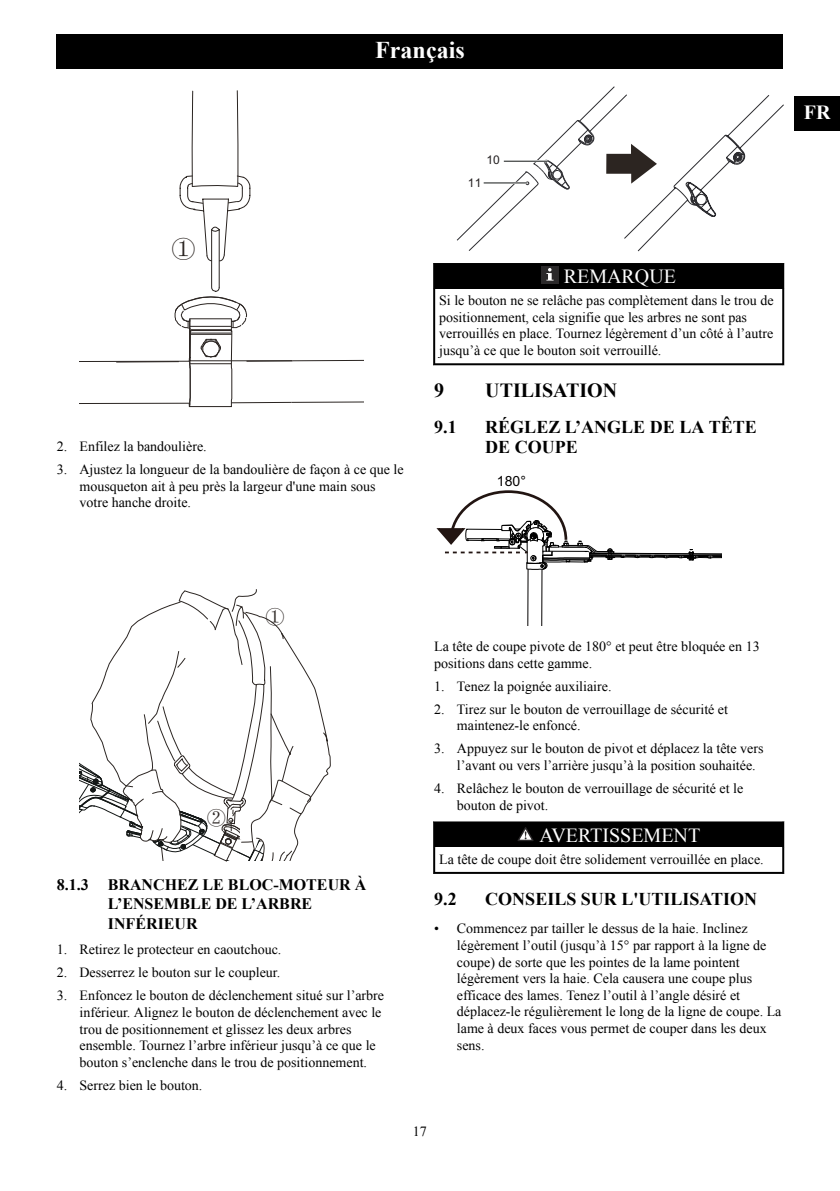
<style>
.page{position:relative;width:840px;height:1191px;background:#fff}
.page>*{position:absolute;margin:0;border:0;box-sizing:border-box;transform-origin:0 0}
.t1{font:700 24px "Times New Roman";color:#fff}
.t2{font:24px "Adobe Song Std Light GBK EUC H";color:#2a2421}
.t3{font:20px "Times New Roman";color:#fff}
.t4{font:700 20px "Times New Roman";color:#000}
.t5{font:700 20px "Times New Roman";color:#fff}
.t6{font:19.2px "Adobe Song Std Light GBK EUC H";color:#2b2522}
.t7{font:700 18px/19.8px "Times New Roman";color:#000}
.t8{font:700 16px/19.2px "Times New Roman";color:#000}
.t9{font:14px/16.8px "Times New Roman";color:#000}
.t10{font:14px "Arial";color:#030000}
.t11{font:12px "Arial";color:#231f20}
</style>
<div class="page">
<hr style="left:79px;top:403px;width:111px;height:1px;background:#2a2421">
<hr style="left:79px;top:361px;width:111px;height:1px;background:#2a2421">
<hr style="left:231px;top:360px;width:61px;height:1px;background:#2a2421">
<hr style="left:231px;top:402px;width:60px;height:1px;background:#2a2421">
<svg style="left:291px;top:359px;width:72px;height:2px"></svg>
<svg style="left:290px;top:401px;width:73px;height:2px"></svg>
<svg style="left:174px;top:90px;width:76px;height:317px"></svg>
<svg style="left:79px;top:589px;width:252px;height:273px"></svg>
<svg style="left:456px;top:86px;width:327px;height:165px"></svg>
<hr style="left:503px;top:160px;width:44px;height:2px;background:#fff">
<hr style="left:503px;top:161px;width:44px;height:1px;background:#131716">
<hr style="left:483px;top:182px;width:44px;height:2px;background:#fff">
<hr style="left:483px;top:183px;width:44px;height:1px;background:#131716">
<div style="left:435px;top:265px;width:346px;height:24px;background:#000"></div>
<div style="left:541px;top:266px;width:17px;height:17px;background:#2b292a"></div>
<svg style="left:546px;top:268px;width:7px;height:12px"></svg>
<hr style="left:433px;top:263px;width:349px;height:2px;background:#000">
<hr style="left:433px;top:263px;width:2px;height:26px;background:#000">
<hr style="left:781px;top:263px;width:2px;height:26px;background:#000">
<hr style="left:433px;top:363px;width:349px;height:2px;background:#000">
<hr style="left:433px;top:289px;width:2px;height:76px;background:#000">
<hr style="left:781px;top:289px;width:2px;height:76px;background:#000">
<svg style="left:436px;top:490px;width:286px;height:136px"></svg>
<div style="left:435px;top:823px;width:346px;height:24px;background:#000"></div>
<svg style="left:517px;top:827px;width:16px;height:14px"></svg>
<hr style="left:433px;top:821px;width:349px;height:2px;background:#000">
<hr style="left:433px;top:821px;width:2px;height:26px;background:#000">
<hr style="left:781px;top:821px;width:2px;height:26px;background:#000">
<hr style="left:433px;top:872px;width:349px;height:2px;background:#000">
<hr style="left:433px;top:847px;width:2px;height:27px;background:#000">
<hr style="left:781px;top:847px;width:2px;height:27px;background:#000">
<div style="left:57px;top:34px;width:725px;height:34px;background:#000"></div>
<div style="left:794px;top:96px;width:45px;height:34px;background:#000"></div>
<h1 class="t2" style="left:171px;top:236px;width:26px">①</h1>
<h1 class="t1" style="left:375px;top:36px;width:91px">Français</h1>
<p class="t11" style="left:467px;top:175px;width:15px">11</p>
<p class="t11" style="left:486px;top:153px;width:15px">10</p>
<p class="t9" style="left:57px;top:438px;width:151px">2. Enfilez la bandoulière.</p>
<p class="t9" style="left:79px;top:461px;width:325px;text-indent:-23px">3. Ajustez la longueur de la bandoulière de façon à ce que le mousqueton ait à peu près la largeur d'une main sous votre hanche droite.</p>
<h2 class="t3" style="left:563px;top:265px;width:114px">REMARQUE</h2>
<p class="t9" style="left:439px;top:292px;width:335px">Si le bouton ne se relâche pas complètement dans le trou de positionnement, cela signifie que les arbres ne sont pas verrouillés en place. Tournez légèrement d’un côté à l’autre jusqu’à ce que le bouton soit verrouillé.</p>
<h2 class="t4" style="left:434px;top:379px;width:11px">9</h2>
<h2 class="t4" style="left:485px;top:379px;width:133px">UTILISATION</h2>
<p class="t7" style="left:434px;top:417px;width:24px">9.1</p>
<p class="t7" style="left:485px;top:417px;width:273px">RÉGLEZ L’ANGLE DE LA TÊTE<br>DE COUPE</p>
<p class="t10" style="left:496px;top:473px;width:31px">180°</p>
<h2 class="t5" style="left:803px;top:101px;width:28px">FR</h2>
<h3 class="t6" style="left:265px;top:606px;width:21px">①</h3>
<h3 class="t6" style="left:207px;top:807px;width:21px">②</h3>
<p class="t8" style="left:108px;top:875px;width:260px;text-indent:-51px">8.1.3 BRANCHEZ LE BLOC-MOTEUR À<br>L’ENSEMBLE DE L’ARBRE<br>INFÉRIEUR</p>
<p class="t9" style="left:57px;top:941px;width:226px">1. Retirez le protecteur en caoutchouc.</p>
<p class="t9" style="left:57px;top:964px;width:225px">2. Desserrez le bouton sur le coupleur.</p>
<p class="t9" style="left:79px;top:986px;width:306px;text-indent:-23px">3. Enfoncez le bouton de déclenchement situé sur l’arbre inférieur. Alignez le bouton de déclenchement avec le trou de positionnement et glissez les deux arbres ensemble. Tournez l’arbre inférieur jusqu’à ce que le bouton s’enclenche dans le trou de positionnement.</p>
<p class="t9" style="left:57px;top:1076px;width:147px">4. Serrez bien le bouton.</p>
<p class="t9" style="left:434px;top:638px;width:327px">La tête de coupe pivote de 180° et peut être bloquée en 13 positions dans cette gamme.</p>
<p class="t9" style="left:434px;top:677px;width:179px">1. Tenez la poignée auxiliaire.</p>
<p class="t9" style="left:456px;top:700px;width:272px;text-indent:-23px">2. Tirez sur le bouton de verrouillage de sécurité et maintenez-le enfoncé.</p>
<p class="t9" style="left:456px;top:740px;width:308px;text-indent:-23px">3. Appuyez sur le bouton de pivot et déplacez la tête vers l’avant ou vers l’arrière jusqu’à la position souhaitée.</p>
<p class="t9" style="left:456px;top:779px;width:288px;text-indent:-23px">4. Relâchez le bouton de verrouillage de sécurité et le bouton de pivot.</p>
<h2 class="t3" style="left:539px;top:823px;width:162px">AVERTISSEMENT</h2>
<p class="t9" style="left:439px;top:850px;width:326px">La tête de coupe doit être solidement verrouillée en place.</p>
<p class="t7" style="left:434px;top:889px;width:24px">9.2</p>
<p class="t7" style="left:485px;top:889px;width:273px">CONSEILS SUR L'UTILISATION</p>
<p class="t9" style="left:456px;top:920px;width:326px;text-indent:-23px">• Commencez par tailler le dessus de la haie. Inclinez légèrement l’outil (jusqu’à 15° par rapport à la ligne de coupe) de sorte que les pointes de la lame pointent légèrement vers la haie. Cela causera une coupe plus efficace des lames. Tenez l’outil à l’angle désiré et déplacez-le régulièrement le long de la ligne de coupe. La lame à deux faces vous permet de couper dans les deux sens.</p>
<p class="t9" style="left:413px;top:1122px;width:15px">17</p>
</div>
